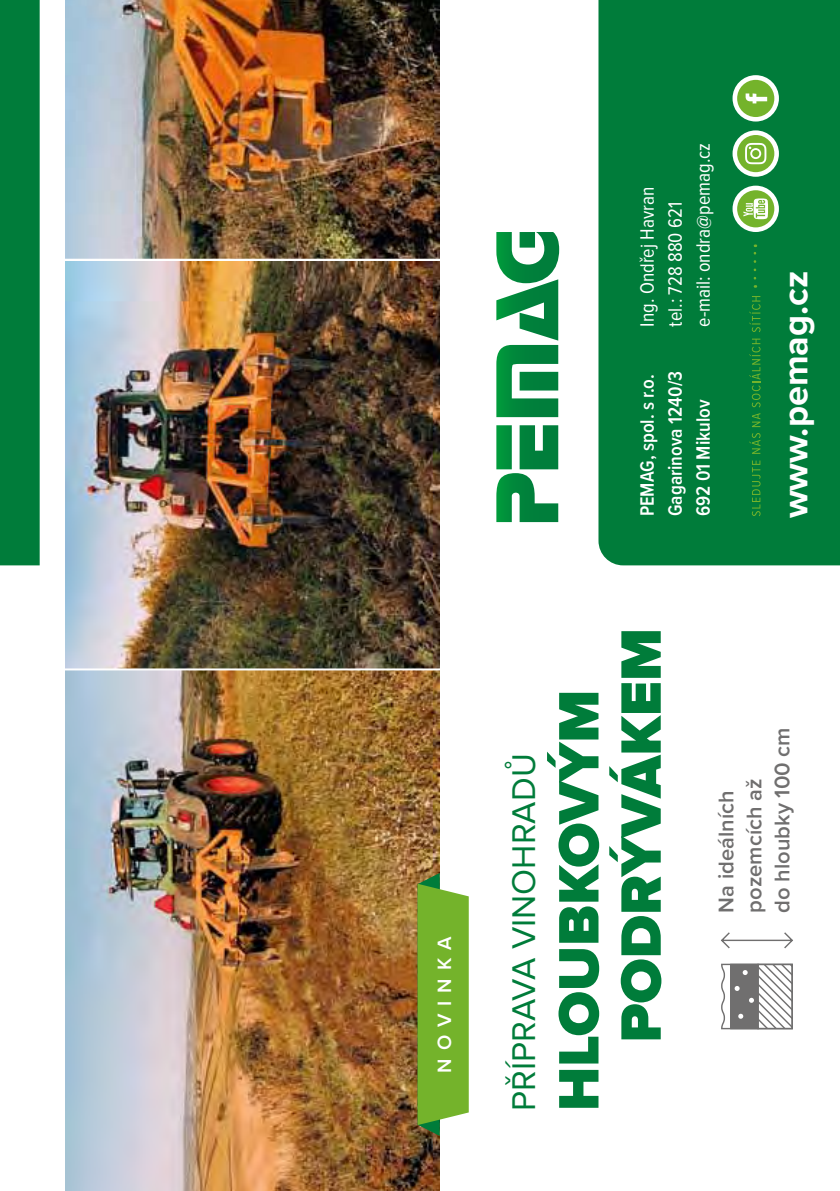
<style>
.page{position:relative;width:840px;height:1191px;background:#fff}
.page>*{position:absolute;margin:0;border:0;box-sizing:border-box;transform-origin:0 0}
.t1{font:900 59px/62.2px "Proxima Nova";color:#007c3a}
.t2{font:700 36px "Proxima Nova";color:#fff}
.t3{font:34px "Proxima Nova";color:#007c3a}
.t4{font:600 22px/28px "Proxima Nova";color:#706f6f}
.t5{font:20px/28px "Proxima Nova Cond";color:#fff}
.t6{font:600 20px/28px "Proxima Nova Cond";color:#fff}
.t7{font:600 20px "Proxima Nova";letter-spacing:.4em;color:#fff}
</style>
<div class="page">
<div style="left:598px;top:0;width:241px;height:565px;background:#007c3a"></div>
<svg style="left:496px;top:232px;width:63px;height:290px"></svg>
<svg style="left:753px;top:244px;width:2px;height:34px"></svg>
<img style="left:66px;top:670px;width:373px;height:521px">
<img style="left:66px;top:261px;width:373px;height:407px">
<img style="left:66px;top:0;width:373px;height:259px">
<svg style="left:751px;top:460px;width:9px;height:56px"></svg>
<svg style="left:749px;top:433px;width:11px;height:21px"></svg>
<svg style="left:751px;top:413px;width:9px;height:14px"></svg>
<svg style="left:749px;top:339px;width:11px;height:68px"></svg>
<svg style="left:749px;top:296px;width:11px;height:36px"></svg>
<svg style="left:732px;top:186px;width:46px;height:46px"></svg>
<svg style="left:736px;top:190px;width:37px;height:37px"></svg>
<svg style="left:732px;top:75px;width:46px;height:46px"></svg>
<svg style="left:736px;top:80px;width:37px;height:37px"></svg>
<svg style="left:732px;top:130px;width:46px;height:47px"></svg>
<svg style="left:736px;top:135px;width:37px;height:37px"></svg>
<svg style="left:417px;top:873px;width:51px;height:263px;background:#7bb33c"></svg>
<svg style="left:721px;top:932px;width:72px;height:98px"></svg>
<div style="left:0;top:0;width:40px;height:565px;background:#007c3a"></div>
<p class="t7" style="left:429px;top:1072px;width:138px;rotate:-90deg">NOVINKA</p>
<p class="t5" style="left:633px;top:327px;width:185px;rotate:-90deg">Ing. Ondřej Havran<br>tel.: 728 880 621<br>e-mail: ondra@pemag.cz</p>
<p class="t6" style="left:632px;top:516px;width:147px;rotate:-90deg">PEMAG, spol. s r.o.<br>Gagarinova 1240/3<br>692 01 Mikulov</p>
<h2 class="t2" style="left:774px;top:518px;width:249px;rotate:-90deg">www.pemag.cz</h2>
<h3 class="t3" style="left:504px;top:1111px;width:359px;rotate:-90deg">PŘÍPRAVA VINOHRADŮ</h3>
<h1 class="t1" style="left:549px;top:1042px;width:416px;text-indent:-68px;rotate:-90deg">HLOUBKOVÝM<br>PODRÝVÁKEM</h1>
<p class="t4" style="left:711px;top:912px;width:187px;rotate:-90deg">Na ideálních pozemcích až<br>do hloubky 100 cm</p>
</div>
